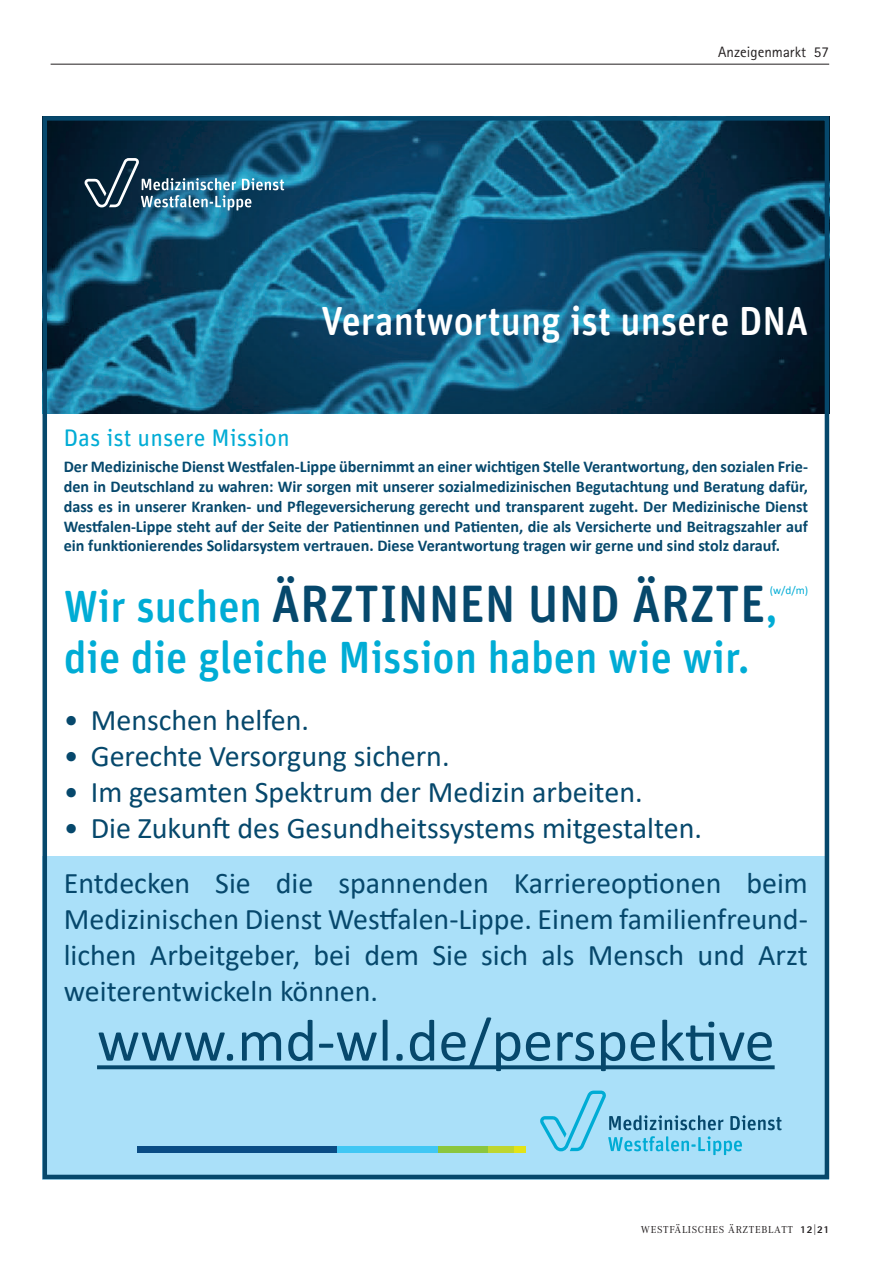
<style>
.page{position:relative;width:893px;height:1263px;background:#fff}
.page>*{position:absolute;margin:0;border:0;box-sizing:border-box;transform-origin:0 0}
.t1{font:60px "Calibri";color:#06486c}
.t2{font:500 52.5px "Unit Rounded OT";color:#06486c;scale:.95 1}
.t3{font:500 45px "Unit Rounded OT";color:#00acd5;scale:.95 1}
.t4{font:500 40.5px "Unit Rounded OT";color:#fff;scale:.95 1}
.t5{font:30px/36px "Calibri";color:#06486c;text-align:justify}
.t6{font:24px "Unit Rounded OT";color:#00acd5}
.t7{font:700 16.5px/19.8px "Calibri";color:#06486c;text-align:justify}
.t8{font:15px "Agfa Rotis Sans Serif";color:#231f20}
.t9{font:11.25px "Calibri";color:#00acd5}
.t10{font:10.5px "Corporate A";letter-spacing:.06em;color:#231f20}
.s1{font-size:45px;color:#00acd5}
.s2{font-family:"Agfa Rotis Sans Serif";font-weight:800}
</style>
<div class="page">
<hr style="left:51px;top:64px;width:778px;height:1px;background:#231f20">
<div style="left:43px;top:856px;width:786px;height:323px;background:#aae0f9"></div>
<svg style="left:540px;top:1090px;width:242px;height:65px"></svg>
<div style="left:137px;top:1147px;width:201px;height:6px;background:#0a4c85"></div>
<div style="left:338px;top:1147px;width:100px;height:6px;background:#40c7f4"></div>
<div style="left:438px;top:1147px;width:50px;height:6px;background:#8bc63e"></div>
<div style="left:513px;top:1147px;width:13px;height:6px;background:#e2e318"></div>
<div style="left:488px;top:1147px;width:25px;height:6px;background:#bed630"></div>
<img style="left:49px;top:122px;width:774px;height:292px">
<svg style="left:84px;top:158px;width:200px;height:52px;background:#335f77"></svg>
<svg style="left:97px;top:1065px;width:678px;height:4px;background:#135478"></svg>
<div style="left:43px;top:116px;width:786px;height:1063px;border:5px solid #06486c"></div>
<p class="t8" style="left:718px;top:43px;width:112px">Anzeigenmarkt 57</p>
<h3 class="t6" style="left:64px;top:422px;width:227px">Das ist unsere Mission</h3>
<h3 class="t4" style="left:321px;top:296px;width:514px">Verantwortung ist unsere DNA</h3>
<p class="t7" style="left:64px;top:457px;width:746px">Der Medizinische Dienst Westfalen-Lippe übernimmt an einer wichtigen Stelle Verantwortung, den sozialen Frie&shy;den in Deutschland zu wahren: Wir sorgen mit unserer sozialmedizinischen Begutachtung und Beratung dafür, dass es in unserer Kranken- und Pflegeversicherung gerecht und transparent zugeht. Der Medizinische Dienst Westfalen-Lippe steht auf der Seite der Patientinnen und Patienten, die als Versicherte und Beitragszahler auf ein funktionierendes Solidarsystem vertrauen. Diese Verantwortung tragen wir gerne und sind stolz darauf.</p>
<h2 class="t2" style="left:64px;top:570px;width:753px"><span class="s1">Wir suchen</span> ÄRZTINNEN UND ÄRZTE<span class="s1">,</span></h2>
<h3 class="t3" style="left:64px;top:629px;width:724px">die die gleiche Mission haben wie wir.</h3>
<p class="t9" style="left:770px;top:582px;width:40px">(w/d/m)</p>
<h3 class="t5" style="left:64px;top:701px;width:247px">• Menschen helfen.</h3>
<h3 class="t5" style="left:64px;top:737px;width:387px">• Gerechte Versorgung sichern.</h3>
<h3 class="t5" style="left:64px;top:773px;width:580px">• Im gesamten Spektrum der Medizin arbeiten.</h3>
<h3 class="t5" style="left:64px;top:809px;width:640px">• Die Zukunft des Gesundheitssystems mitgestalten.</h3>
<h3 class="t5" style="left:64px;top:865px;width:746px">Entdecken Sie die spannenden Karriereoptionen beim Medizinischen Dienst Westfalen-Lippe. Einem familienfreund&shy;lichen Arbeitgeber, bei dem Sie sich als Mensch und Arzt weiterentwickeln können.</h3>
<h1 class="t1" style="left:97px;top:999px;width:679px">www.md-wl.de/perspektive</h1>
<p class="t10" style="left:641px;top:1224px;width:190px">WESTFÄLISCHES ÄRZTEBLATT <span class="s2">12|21</span></p>
</div>
